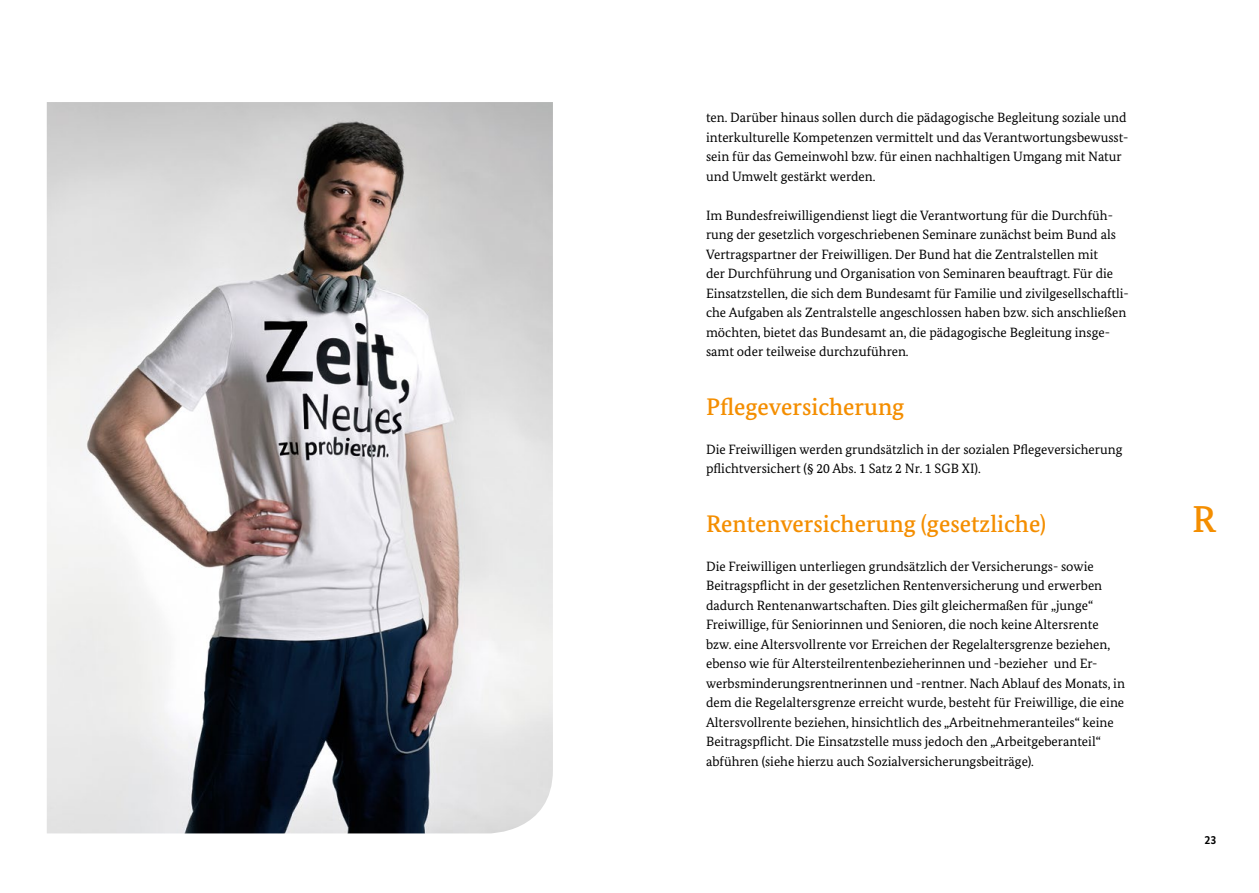
<style>
.page{position:relative;width:1259px;height:893px;background:#fff}
.page>*{position:absolute;margin:0;border:0;box-sizing:border-box;transform-origin:0 0}
.t1{font:500 37.5px "Bundes Serif";color:#f48e00}
.Headline_H2{font:500 24px "Bundes Serif";color:#f48e00}
.Fließtext{font:13.5px/19.5px "Bundes Serif";color:#000}
.t2{font:700 12px "Bundes Sans";color:#000}
</style>
<div class="page">
<img style="left:47px;top:102px;width:506px;height:731px">
<p class="Fließtext" style="left:706px;top:108px;width:424px">ten. Darüber hinaus sollen durch die pädagogische Begleitung soziale und interkulturelle Kompetenzen vermittelt und das Verantwortungsbewusst&shy;sein für das Gemeinwohl bzw. für einen nachhaltigen Umgang mit Natur und Umwelt gestärkt werden.</p>
<p class="Fließtext" style="left:706px;top:205px;width:424px">Im Bundesfreiwilligendienst liegt die Verantwortung für die Durchfüh&shy;rung der gesetzlich vorgeschriebenen Seminare zunächst beim Bund als Vertragspartner der Freiwilligen. Der Bund hat die Zentralstellen mit<br>der Durchführung und Organisation von Seminaren beauftragt. Für die Einsatzstellen, die sich dem Bundesamt für Familie und zivilgesellschaftli&shy;che Aufgaben als Zentralstelle angeschlossen haben bzw. sich anschließen möchten, bietet das Bundesamt an, die pädagogische Begleitung insge&shy;samt oder teilweise durchzuführen.</p>
<h2 class="Headline_H2" style="left:706px;top:392px;width:200px">Pflegeversicherung</h2>
<p class="Fließtext" style="left:706px;top:439px;width:418px">Die Freiwilligen werden grundsätzlich in der sozialen Pflegeversicherung pflichtversichert (§ 20 Abs. 1 Satz 2 Nr. 1 SGB XI).</p>
<h2 class="Headline_H2" style="left:706px;top:509px;width:341px">Rentenversicherung (gesetzliche)</h2>
<p class="t1" style="left:1192px;top:496px;width:25px">R</p>
<p class="Fließtext" style="left:706px;top:556px;width:420px">Die Freiwilligen unterliegen grundsätzlich der Versicherungs- sowie Beitragspflicht in der gesetzlichen Rentenversicherung und erwerben dadurch Rentenanwartschaften. Dies gilt gleichermaßen für „junge“ Freiwillige, für Seniorinnen und Senioren, die noch keine Altersrente bzw. eine Altersvollrente vor Erreichen der Regelaltersgrenze beziehen, ebenso wie für Altersteilrentenbezieherinnen und -bezieher und Er&shy;werbsminderungsrentnerinnen und -rentner. Nach Ablauf des Monats, in dem die Regelaltersgrenze erreicht wurde, besteht für Freiwillige, die eine Altersvollrente beziehen, hinsichtlich des „Arbeitnehmeranteiles“ keine Beitragspflicht. Die Einsatzstelle muss jedoch den „Arbeitgeberanteil“ abführen (siehe hierzu auch Sozialversicherungsbeiträge).</p>
<p class="t2" style="left:1204px;top:832px;width:13px">23</p>
</div>
